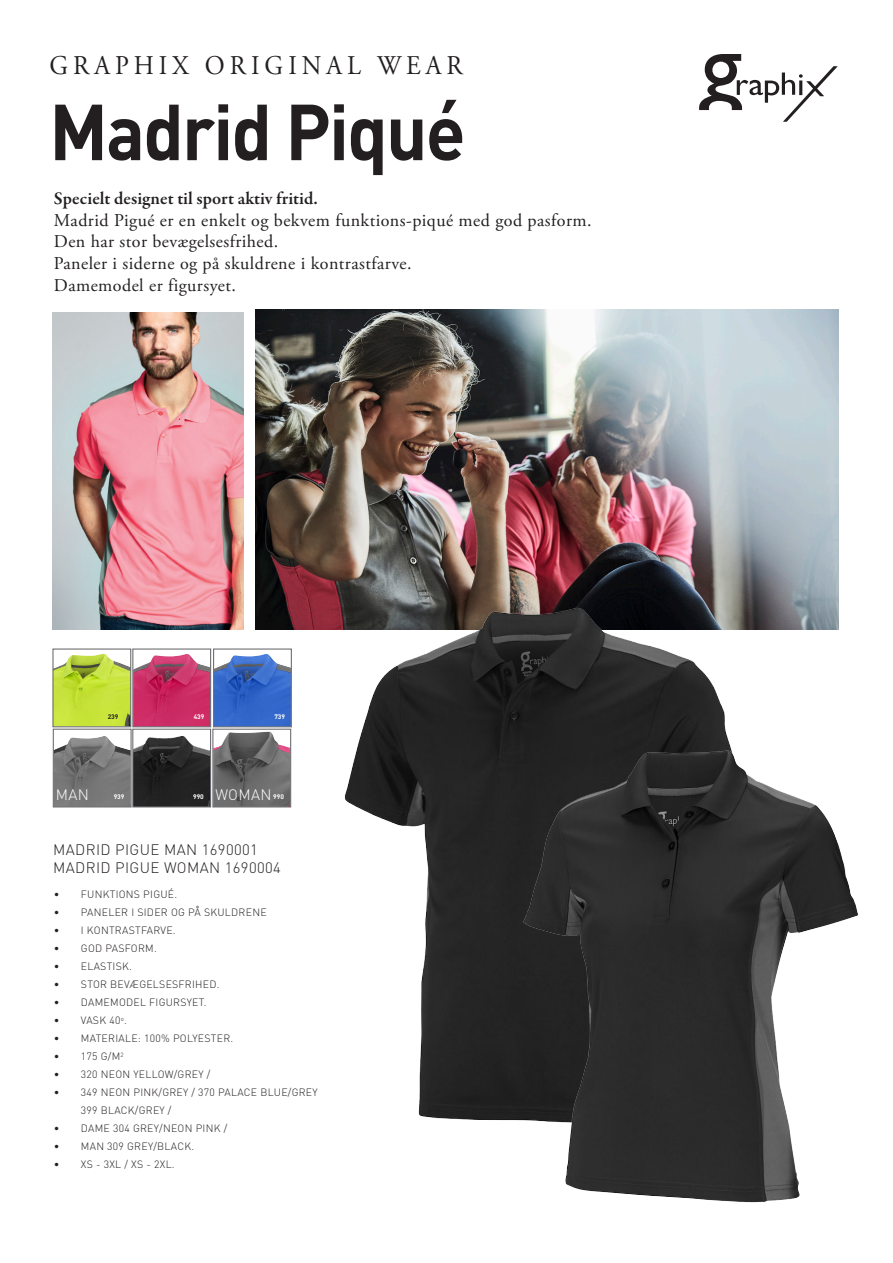
<style>
.page{position:relative;width:893px;height:1263px;background:#fff}
.page>*{position:absolute;margin:0;border:0;box-sizing:border-box;transform-origin:0 0}
.t1{font:700 78px "DIN Pro";letter-spacing:-.025em;color:#231f20;scale:.93 1}
.t2{font:27px "Adobe Garamond Pro";letter-spacing:.2em;color:#231f20;scale:.93 1}
.t3{font:18px "Adobe Garamond Pro";letter-spacing:.025em;color:#231f20}
.t4{font:600 18px "Garamond Premr Pro";letter-spacing:.005em;color:#231f20}
.t5{font:300 15px "DIN Pro";letter-spacing:.025em;color:#231f20}
.t6{font:300 15px "DIN Pro";letter-spacing:.025em;color:#fff}
.t7{font:300 10.5px/18px "DIN Pro";letter-spacing:.025em;color:#231f20}
.t8{font:700 6.6px "DINOT";color:#fff}
.t9{font:700 6.6px "DINOT";color:#231f20}
</style>
<div class="page">
<img style="left:255px;top:309px;width:584px;height:320px">
<img style="left:52px;top:312px;width:191px;height:317px">
<svg style="left:699px;top:54px;width:139px;height:68px"></svg>
<img style="left:331px;top:581px;width:440px;height:540px">
<img style="left:517px;top:737px;width:342px;height:466px">
<img style="left:54px;top:654px;width:75px;height:71px">
<img style="left:134px;top:654px;width:75px;height:71px">
<img style="left:215px;top:654px;width:75px;height:71px">
<img style="left:55px;top:736px;width:75px;height:69px">
<img style="left:134px;top:736px;width:75px;height:69px">
<img style="left:214px;top:732px;width:75px;height:73px">
<div style="left:52px;top:648px;width:79px;height:79px;border:1px solid #6c6d70"></div>
<div style="left:132px;top:648px;width:79px;height:79px;border:1px solid #6c6d70"></div>
<div style="left:213px;top:648px;width:79px;height:79px;border:1px solid #6c6d70"></div>
<div style="left:53px;top:729px;width:79px;height:78px;border:1px solid #6c6d70"></div>
<div style="left:132px;top:729px;width:79px;height:78px;border:1px solid #6c6d70"></div>
<div style="left:212px;top:729px;width:79px;height:78px;border:1px solid #6c6d70"></div>
<p class="t2" style="left:50px;top:49px;width:446px">GRAPHIX ORIGINAL WEAR</p>
<p class="t1" style="left:49px;top:79px;width:449px">Madrid Piqué</p>
<p class="t4" style="left:54px;top:188px;width:265px">Specielt designet til sport aktiv fritid.</p>
<p class="t3" style="left:54px;top:209px;width:539px">Madrid Pigué er en enkelt og bekvem funktions-piqué med god pasform.</p>
<p class="t3" style="left:54px;top:231px;width:226px">Den har stor bevægelsesfrihed.</p>
<p class="t3" style="left:54px;top:252px;width:359px">Paneler i siderne og på skuldrene i kontrastfarve.</p>
<p class="t3" style="left:54px;top:274px;width:183px">Damemodel er figursyet.</p>
<p class="t9" style="left:108px;top:712px;width:12px">239</p>
<p class="t8" style="left:194px;top:712px;width:12px">439</p>
<p class="t8" style="left:274px;top:712px;width:12px">739</p>
<p class="t6" style="left:56px;top:784px;width:35px">MAN</p>
<p class="t8" style="left:114px;top:792px;width:12px">939</p>
<p class="t8" style="left:193px;top:792px;width:12px">990</p>
<p class="t6" style="left:215px;top:784px;width:58px">WOMAN</p>
<p class="t8" style="left:273px;top:792px;width:12px">990</p>
<p class="t5" style="left:53px;top:839px;width:206px">MADRID PIGUE MAN 1690001</p>
<p class="t5" style="left:53px;top:857px;width:229px">MADRID PIGUE WOMAN 1690004</p>
<p class="t7" style="left:54px;top:885px;width:125px">• FUNKTIONS PIGUÉ.</p>
<p class="t7" style="left:54px;top:903px;width:214px">• PANELER I SIDER OG PÅ SKULDRENE</p>
<p class="t7" style="left:54px;top:921px;width:123px">• I KONTRASTFARVE.</p>
<p class="t7" style="left:54px;top:939px;width:104px">• GOD PASFORM.</p>
<p class="t7" style="left:54px;top:957px;width:80px">• ELASTISK.</p>
<p class="t7" style="left:54px;top:975px;width:167px">• STOR BEVÆGELSESFRIHED.</p>
<p class="t7" style="left:54px;top:993px;width:154px">• DAMEMODEL FIGURSYET.</p>
<p class="t7" style="left:54px;top:1011px;width:74px">• VASK 40<sup>o</sup>.</p>
<p class="t7" style="left:54px;top:1029px;width:181px">• MATERIALE: 100% POLYESTER.</p>
<p class="t7" style="left:54px;top:1047px;width:71px">• 175 G/M<sup>2</sup></p>
<p class="t7" style="left:54px;top:1065px;width:158px">• 320 NEON YELLOW/GREY /</p>
<p class="t7" style="left:81px;top:1083px;width:238px;text-indent:-27px">• 349 NEON PINK/GREY / 370 PALACE BLUE/GREY<br>399 BLACK/GREY /</p>
<p class="t7" style="left:54px;top:1119px;width:175px">• DAME 304 GREY/NEON PINK /</p>
<p class="t7" style="left:54px;top:1137px;width:142px">• MAN 309 GREY/BLACK.</p>
<p class="t7" style="left:54px;top:1155px;width:122px">• XS - 3XL / XS - 2XL.</p>
</div>
